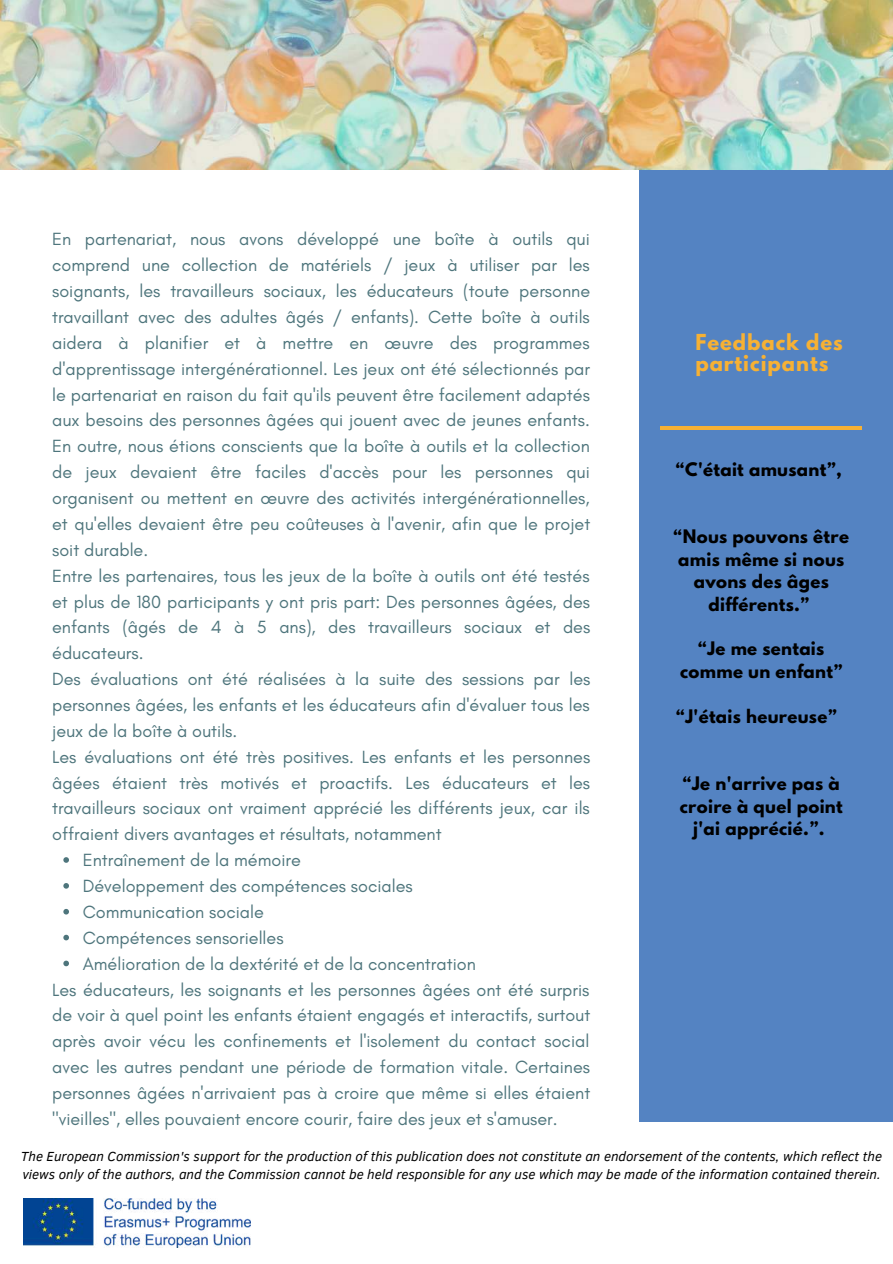
<style>
.page{position:relative;width:893px;height:1264px;background:#fff}
.page>*{position:absolute;margin:0;border:0;box-sizing:border-box;transform-origin:0 0}
.t1{font:700 19.5px/21.3px "League Spartan";letter-spacing:.05em;color:#f7b134}
.t2{font:18px/25.8px "Glacial Indifference";color:#4e757c}
.t3{font:700 16.5px/22.5px "League Spartan";letter-spacing:.02em;color:#000;text-align:center}
.t4{font:italic 13.5px/18px "Clear Sans";color:#000}
</style>
<div class="page">
<div style="left:639px;top:169px;width:253px;height:952px;background:#5483c2"></div>
<hr style="left:660px;top:426px;width:202px;height:3px;background:#f7b134">
<img style="left:0;top:0;width:892px;height:170px">
<img style="left:23px;top:1198px;width:227px;height:49px">
<svg style="left:63px;top:857px;width:6px;height:5px"></svg>
<svg style="left:63px;top:883px;width:6px;height:5px"></svg>
<svg style="left:63px;top:908px;width:6px;height:6px"></svg>
<svg style="left:63px;top:934px;width:6px;height:6px"></svg>
<svg style="left:63px;top:960px;width:6px;height:6px"></svg>
<p class="t2" style="left:52px;top:226px;width:539px">En partenariat, nous avons développé une boîte à outils qui comprend une collection de matériels / jeux à utiliser par les soignants, les travailleurs sociaux, les éducateurs (toute personne travaillant avec des adultes âgés / enfants). Cette boîte à outils aidera à planifier et à mettre en œuvre des programmes d'apprentissage intergénérationnel. Les jeux ont été sélectionnés par le partenariat en raison du fait qu'ils peuvent être facilement adaptés aux besoins des personnes âgées qui jouent avec de jeunes enfants.<br>En outre, nous étions conscients que la boîte à outils et la collection de jeux devaient être faciles d'accès pour les personnes qui organisent ou mettent en œuvre des activités intergénérationnelles, et qu'elles devaient être peu coûteuses à l'avenir, afin que le projet soit durable.<br>Entre les partenaires, tous les jeux de la boîte à outils ont été testés et plus de 180 participants y ont pris part: Des personnes âgées, des enfants (âgés de 4 à 5 ans), des travailleurs sociaux et des éducateurs.<br>Des évaluations ont été réalisées à la suite des sessions par les personnes âgées, les enfants et les éducateurs afin d'évaluer tous les jeux de la boîte à outils.<br>Les évaluations ont été très positives. Les enfants et les personnes âgées étaient très motivés et proactifs. Les éducateurs et les travailleurs sociaux ont vraiment apprécié les différents jeux, car ils offraient divers avantages et résultats, notamment</p>
<p class="t2" style="left:83px;top:847px;width:394px">Entraînement de la mémoire<br>Développement des compétences sociales Communication sociale<br>Compétences sensorielles<br>Amélioration de la dextérité et de la concentration</p>
<p class="t2" style="left:52px;top:976px;width:539px;text-align:justify">Les éducateurs, les soignants et les personnes âgées ont été surpris de voir à quel point les enfants étaient engagés et interactifs, surtout après avoir vécu les confinements et l'isolement du contact social avec les autres pendant une période de formation vitale. Certaines personnes âgées n'arrivaient pas à croire que même si elles étaient "vieilles", elles pouvaient encore courir, faire des jeux et s'amuser.</p>
<p class="t1" style="left:695px;top:334px;width:149px">Feedback des participants</p>
<p class="t3" style="left:676px;top:460px;width:167px">“C'était amusant”,</p>
<p class="t3" style="left:673px;top:527px;width:177px">“Nous pouvons être amis même si nous avons des âges différents.”</p>
<p class="t3" style="left:680px;top:639px;width:164px">“Je me sentais comme un enfant”</p>
<p class="t3" style="left:676px;top:707px;width:162px">“J'étais heureuse”</p>
<p class="t3" style="left:679px;top:774px;width:164px">“Je n'arrive pas à croire à quel point j'ai apprécié.”.</p>
<p class="t4" style="left:21px;top:1146px;width:862px">The European Commission's support for the production of this publication does not constitute an endorsement of the contents, which reflect the views only of the authors, and the Commission cannot be held responsible for any use which may be made of the information contained therein.</p>
</div>
